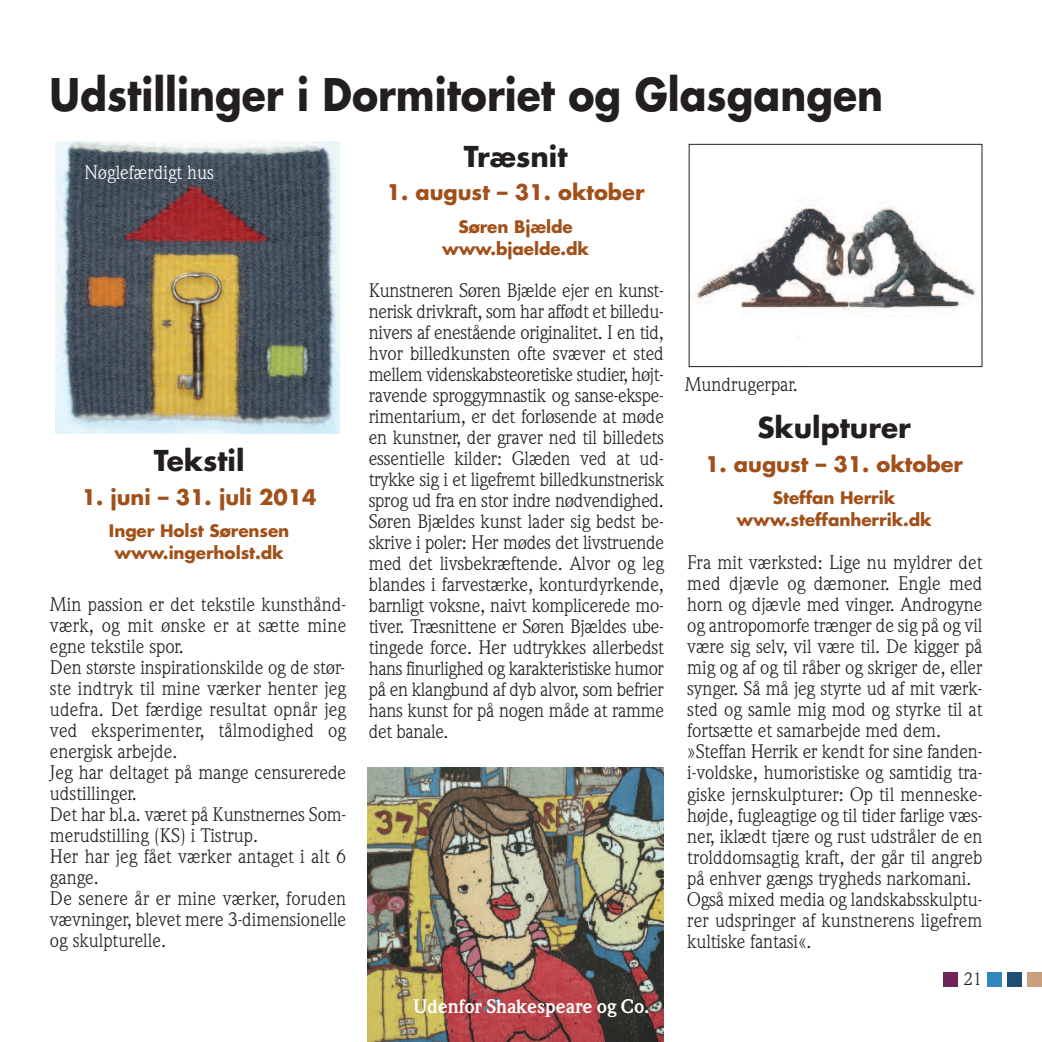
<style>
.page{position:relative;width:1042px;height:1042px;background:#fff}
.page>*{position:absolute;margin:0;border:0;box-sizing:border-box;transform-origin:0 0}
.t1{font:700 43.75px "Futura";color:#231f20;scale:.9 1}
.t2{font:700 28px "Futura";color:#231f20}
.t3{font:700 21px "Futura";color:#a15019}
.t4{font:19.25px/21px "Weidemann";color:#231f20}
.t5{font:700 19.25px "Weidemann";letter-spacing:-.005em;color:#fff}
.t6{font:19.25px "Weidemann";color:#fff}
.t7{font:17.5px "Weidemann";color:#231f20}
.t8{font:700 16.8px/21.9px "Futura";letter-spacing:-.005em;color:#a15019;text-align:center}
</style>
<div class="page">
<div style="left:943px;top:972px;width:14px;height:15px;background:#71245c"></div>
<div style="left:987px;top:972px;width:15px;height:15px;background:#3287bb"></div>
<div style="left:1007px;top:972px;width:15px;height:15px;background:#204d72"></div>
<div style="left:1027px;top:972px;width:15px;height:15px;background:#c9a07b"></div>
<img style="left:55px;top:142px;width:285px;height:292px">
<img style="left:367px;top:767px;width:296px;height:275px">
<img style="left:695px;top:200px;width:283px;height:139px">
<div style="left:689px;top:144px;width:293px;height:223px;border:1px solid #231f20"></div>
<h1 class="t1" style="left:50px;top:74px;width:927px">Udstillinger i Dormitoriet og Glasgangen</h1>
<p class="t6" style="left:84px;top:165px;width:131px">Nøglefærdigt hus</p>
<h2 class="t2" style="left:154px;top:448px;width:92px">Tekstil</h2>
<p class="t3" style="left:82px;top:487px;width:236px">1. juni – 31. juli 2014</p>
<p class="t8" style="left:109px;top:522px;width:182px">Inger Holst Sørensen www.ingerholst.dk</p>
<p class="t4" style="left:50px;top:595px;width:298px">Min passion er det tekstile kunsthånd&shy;værk, og mit ønske er at sætte mine egne tekstile spor.<br>Den største inspirationskilde og de stør&shy;ste indtryk til mine værker henter jeg udefra. Det færdige resultat opnår jeg ved eksperimenter, tålmodighed og energisk arbejde.<br>Jeg har deltaget på mange censurerede udstillinger.<br>Det har bl.a. været på Kunstnernes Som&shy;merudstilling (KS) i Tistrup.<br>Her har jeg fået værker antaget i alt 6 gange.<br>De senere år er mine værker, foruden vævninger, blevet mere 3-dimensionelle og skulpturelle.</p>
<h2 class="t2" style="left:464px;top:144px;width:105px">Træsnit</h2>
<p class="t3" style="left:387px;top:183px;width:259px">1. august – 31. oktober</p>
<p class="t8" style="left:442px;top:217px;width:149px">Søren Bjælde www.bjaelde.dk</p>
<p class="t4" style="left:369px;top:281px;width:297px;text-align:justify">Kunstneren Søren Bjælde ejer en kunst&shy;nerisk drivkraft, som har affødt et billedu&shy;nivers af enestående originalitet. I en tid, hvor billedkunsten ofte svæver et sted mellem videnskabsteoretiske studier, højt&shy;ravende sproggymnastik og sanse-ekspe&shy;rimentarium, er det forløsende at møde en kunstner, der graver ned til billedets essentielle kilder: Glæden ved at ud&shy;trykke sig i et ligefremt billedkunstnerisk sprog ud fra en stor indre nødvendighed.<br>Søren Bjældes kunst lader sig bedst be&shy;skrive i poler: Her mødes det livstruende med det livsbekræftende. Alvor og leg blandes i farvestærke, konturdyrkende, barnligt voksne, naivt komplicerede mo&shy;tiver. Træsnittene er Søren Bjældes ube&shy;tingede force. Her udtrykkes allerbedst hans finurlighed og karakteristiske humor på en klangbund af dyb alvor, som befrier hans kunst for på nogen måde at ramme det banale.</p>
<p class="t5" style="left:413px;top:999px;width:238px">Udenfor Shakespeare og Co.</p>
<p class="t4" style="left:685px;top:375px;width:114px">Mundrugerpar.</p>
<h2 class="t2" style="left:757px;top:415px;width:155px">Skulpturer</h2>
<p class="t3" style="left:705px;top:454px;width:259px">1. august – 31. oktober</p>
<p class="t8" style="left:736px;top:488px;width:197px">Steffan Herrik www.steffanherrik.dk</p>
<p class="t4" style="left:687px;top:554px;width:297px">Fra mit værksted: Lige nu myldrer det med djævle og dæmoner. Engle med horn og djævle med vinger. Androgyne og antropomorfe trænger de sig på og vil være sig selv, vil være til. De kigger på mig og af og til råber og skriger de, eller synger. Så må jeg styrte ud af mit værk&shy;sted og samle mig mod og styrke til at fortsætte et samarbejde med dem. »Steffan Herrik er kendt for sine fanden&shy;i-voldske, humoristiske og samtidig tra&shy;giske jernskulpturer: Op til menneske&shy;højde, fugleagtige og til tider farlige væs&shy;ner, iklædt tjære og rust udstråler de en trolddomsagtig kraft, der går til angreb på enhver gængs trygheds narkomani.<br>Også mixed media og landskabsskulptu&shy;rer udspringer af kunstnerens ligefrem kultiske fantasi«.</p>
<p class="t7" style="left:964px;top:972px;width:20px">21</p>
</div>
